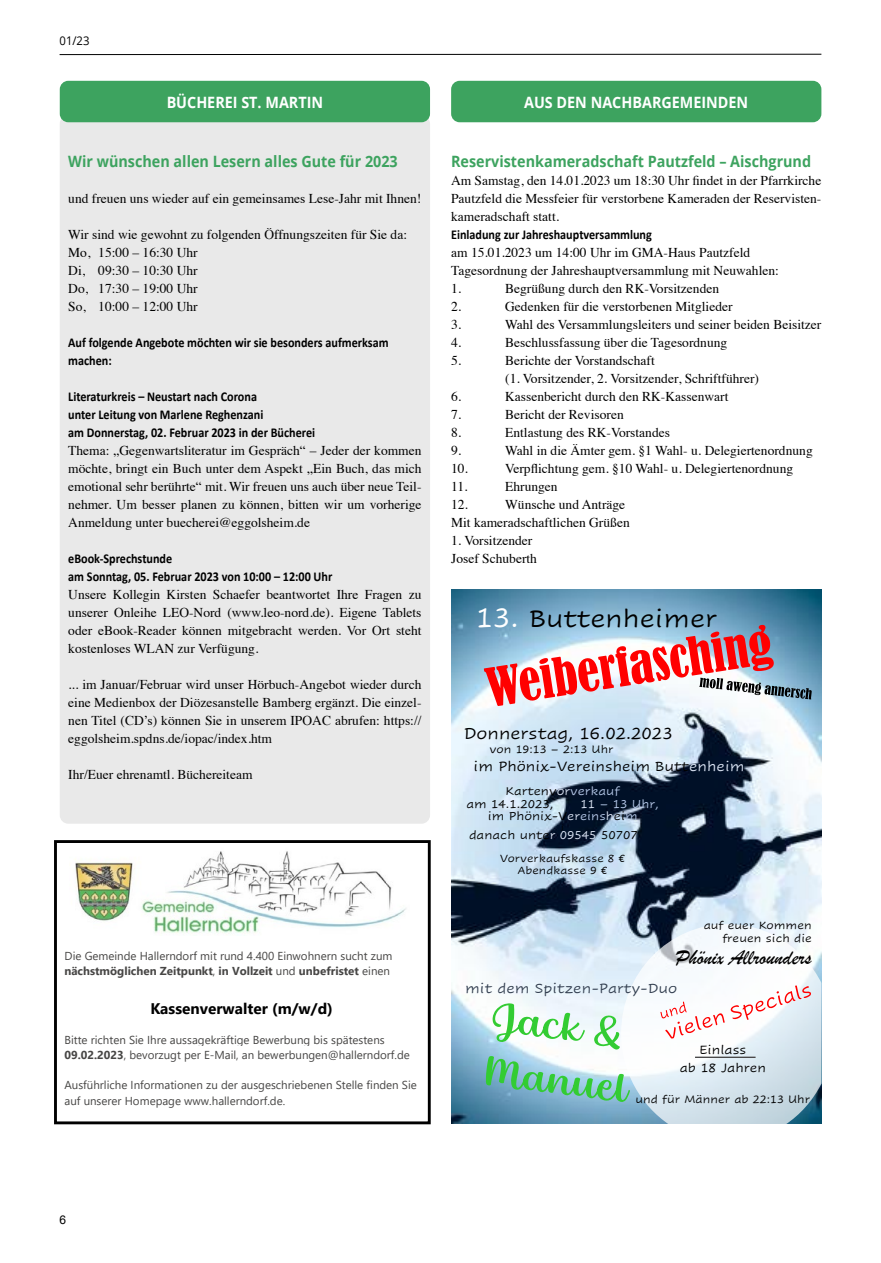
<style>
.page{position:relative;width:881px;height:1263px;background:#fff}
.page>*{position:absolute;margin:0;border:0;box-sizing:border-box;transform-origin:0 0}
.t1{font:24.6px "Cavolini";color:#000}
.t2{font:21.9px "Brush Script";color:#000}
.t3{font:16.5px "Cavolini";color:#000}
.t4{font:700 15.6px "Open Sans";color:#3da35f;scale:.92 1}
.t5{font:700 15.6px "Open Sans";color:#fff;scale:.92 1}
.t6{font:700 15.3px "Segoe UI";color:#000}
.t7{font:13.8px "Cavolini";color:#000}
.t8{font:13.8px "Cavolini";color:#333f50}
.t9{font:13.5px/18px "Times";color:#000}
.t10{font:700 13.5px/18px "Calibri";color:#000;scale:.9 1}
.t11{font:12.3px/18.8px "Cavolini";color:#000;text-align:center}
.t12{font:12px "Open Sans";color:#000;scale:.94 1}
.t13{font:12px "Arial";color:#000}
.t14{font:11.7px/12.6px "Cavolini";color:#000}
.t15{font:11.7px/12.6px "Cavolini";color:#b4c7e7}
.t16{font:11.55px/15.1px "Segoe UI";color:#474645}
.t17{font:10.95px/13.2px "Cavolini";color:#000;text-align:right}
.t18{font:10.65px/11.6px "Cavolini";color:#000;text-align:center}
.t19{font:6.75px "Cavolini";color:#000}
.s1{font-weight:700}
.s2{font-size:27.3px;color:#fff}
.s3{color:#dae3f3}
.s4{color:#b4c7e7}
.s5{color:#000}
</style>
<div class="page">
<hr style="left:60px;top:54px;width:761px;height:1px;background:#000">
<div style="left:451px;top:81px;width:370px;height:41px;background:#3da35f;border-radius:9px"></div>
<div style="left:60px;top:115px;width:370px;height:709px;background:#e9e9e9;border-radius:9px"></div>
<div style="left:60px;top:81px;width:370px;height:41px;background:#3da35f;border-radius:9px"></div>
<div style="left:54px;top:840px;width:376px;height:284px;border:3px solid #000"></div>
<img style="left:75px;top:851px;width:331px;height:82px">
<img style="left:451px;top:589px;width:370px;height:534px">
<svg style="left:483px;top:625px;width:328px;height:81px"></svg>
<svg style="left:485px;top:924px;width:336px;height:199px"></svg>
<p class="t12" style="left:60px;top:32px;width:33px">01/23</p>
<p class="t5" style="left:167px;top:91px;width:171px">BÜCHEREI ST. MARTIN</p>
<p class="t4" style="left:68px;top:150px;width:359px">Wir wünschen allen Lesern alles Gute für 2023</p>
<p class="t9" style="left:68px;top:188px;width:354px">und freuen uns wieder auf ein gemeinsames Lese-Jahr mit Ihnen!</p>
<p class="t9" style="left:68px;top:224px;width:340px">Wir sind wie gewohnt zu folgenden Öffnungszeiten für Sie da:<br>Mo, 15:00 – 16:30 Uhr<br>Di, 09:30 – 10:30 Uhr<br>Do, 17:30 – 19:00 Uhr<br>So, 10:00 – 12:00 Uhr</p>
<p class="t10" style="left:68px;top:333px;width:357px">Auf folgende Angebote möchten wir sie besonders aufmerksam machen:</p>
<p class="t10" style="left:68px;top:387px;width:276px">Literaturkreis – Neustart nach Corona<br>unter Leitung von Marlene Reghenzani<br>am Donnerstag, 02. Februar 2023 in der Bücherei</p>
<p class="t9" style="left:68px;top:440px;width:354px;text-align:justify">Thema: „Gegenwartsliteratur im Gespräch“ – Jeder der kommen möchte, bringt ein Buch unter dem Aspekt „Ein Buch, das mich emotional sehr berührte“ mit. Wir freuen uns auch über neue Teil&shy;nehmer. Um besser planen zu können, bitten wir um vorherige Anmeldung unter buecherei@eggolsheim.de</p>
<p class="t10" style="left:68px;top:549px;width:295px">eBook-Sprechstunde<br>am Sonntag, 05. Februar 2023 von 10:00 – 12:00 Uhr</p>
<p class="t9" style="left:68px;top:584px;width:354px;text-align:justify">Unsere Kollegin Kirsten Schaefer beantwortet Ihre Fragen zu unserer Onleihe LEO-Nord (www.leo-nord.de). Eigene Tablets oder eBook-Reader können mitgebracht werden. Vor Ort steht kostenloses WLAN zur Verfügung.</p>
<p class="t9" style="left:68px;top:674px;width:354px;text-align:justify">... im Januar/Februar wird unser Hörbuch-Angebot wieder durch eine Medienbox der Diözesanstelle Bamberg ergänzt. Die einzel&shy;nen Titel (CD’s) können Sie in unserem IPOAC abrufen: https:// eggolsheim.spdns.de/iopac/index.htm</p>
<p class="t9" style="left:68px;top:764px;width:186px">Ihr/Euer ehrenamtl. Büchereiteam</p>
<p class="t16" style="left:64px;top:947px;width:329px">Die Gemeinde Hallerndorf mit rund 4.400 Einwohnern sucht zum <span class="s1">nächstmöglichen Zeitpunkt</span>, <span class="s1">in Vollzeit</span> und <span class="s1">unbefristet</span> einen</p>
<p class="t6" style="left:150px;top:994px;width:184px">Kassenverwalter (m/w/d)</p>
<p class="t16" style="left:64px;top:1031px;width:346px">Bitte richten Sie Ihre aussagekräftige Bewerbung bis spätestens<br><span class="s1">09.02.2023</span>, bevorzugt per E-Mail, an bewerbungen@hallerndorf.de</p>
<p class="t16" style="left:64px;top:1077px;width:353px">Ausführliche Informationen zu der ausgeschriebenen Stelle finden Sie auf unserer Homepage www.hallerndorf.de.</p>
<p class="t5" style="left:524px;top:91px;width:245px">AUS DEN NACHBARGEMEINDEN</p>
<p class="t4" style="left:451px;top:150px;width:392px">Reservistenkameradschaft Pautzfeld – Aischgrund</p>
<p class="t9" style="left:451px;top:170px;width:371px;text-align:justify">Am Samstag, den 14.01.2023 um 18:30 Uhr findet in der Pfarrkirche Pautzfeld die Messfeier für verstorbene Kameraden der Reservisten&shy;kameradschaft statt.</p>
<p class="t10" style="left:451px;top:225px;width:224px">Einladung zur Jahreshauptversammlung</p>
<p class="t9" style="left:451px;top:242px;width:329px">am 15.01.2023 um 14:00 Uhr im GMA-Haus Pautzfeld<br>Tagesordnung der Jahreshauptversammlung mit Neuwahlen:<br>1.</p>
<p class="t9" style="left:505px;top:278px;width:215px">Begrüßung durch den RK-Vorsitzenden</p>
<p class="t9" style="left:451px;top:296px;width:12px">2.</p>
<p class="t9" style="left:505px;top:296px;width:229px">Gedenken für die verstorbenen Mitglieder</p>
<p class="t9" style="left:451px;top:314px;width:12px">3.</p>
<p class="t9" style="left:505px;top:314px;width:317px">Wahl des Versammlungsleiters und seiner beiden Beisitzer</p>
<p class="t9" style="left:451px;top:332px;width:12px">4.</p>
<p class="t9" style="left:505px;top:332px;width:223px">Beschlussfassung über die Tagesordnung</p>
<p class="t9" style="left:451px;top:350px;width:12px">5.</p>
<p class="t9" style="left:505px;top:350px;width:255px">Berichte der Vorstandschaft<br>(1. Vorsitzender, 2. Vorsitzender, Schriftführer)</p>
<p class="t9" style="left:451px;top:386px;width:12px">6.</p>
<p class="t9" style="left:505px;top:386px;width:225px">Kassenbericht durch den RK-Kassenwart</p>
<p class="t9" style="left:451px;top:404px;width:12px">7.</p>
<p class="t9" style="left:505px;top:404px;width:120px">Bericht der Revisoren</p>
<p class="t9" style="left:451px;top:422px;width:12px">8.</p>
<p class="t9" style="left:505px;top:422px;width:166px">Entlastung des RK-Vorstandes</p>
<p class="t9" style="left:451px;top:440px;width:12px">9.</p>
<p class="t9" style="left:505px;top:440px;width:309px">Wahl in die Ämter gem. §1 Wahl- u. Delegiertenordnung</p>
<p class="t9" style="left:451px;top:458px;width:18px">10.</p>
<p class="t9" style="left:505px;top:458px;width:289px">Verpflichtung gem. §10 Wahl- u. Delegiertenordnung</p>
<p class="t9" style="left:451px;top:476px;width:18px">11.</p>
<p class="t9" style="left:505px;top:476px;width:54px">Ehrungen</p>
<p class="t9" style="left:451px;top:494px;width:18px">12.</p>
<p class="t9" style="left:451px;top:494px;width:180px;text-indent:54px">Wünsche und Anträge<br>Mit kameradschaftlichen Grüßen</p>
<p class="t9" style="left:451px;top:530px;width:87px">1. Vorsitzender<br>Josef Schuberth</p>
<h1 class="t1" style="left:476px;top:603px;width:242px"><span class="s2">13.</span> Buttenheimer</h1>
<p class="t3" style="left:464px;top:723px;width:210px">Donnerstag, 16.02.2023</p>
<p class="t17" style="left:489px;top:743px;width:125px">von 19:13 – 2:13 Uhr</p>
<p class="t7" style="left:473px;top:757px;width:272px">im Phönix-Vereinsheim Butt<span class="s3">enheim</span></p>
<p class="t14" style="left:466px;top:785px;width:155px;text-indent:39px">Kartenv<span class="s3">or</span><span class="s4">verkauf </span>am 14.1.2023,</p>
<p class="t15" style="left:487px;top:797px;width:173px;text-indent:93px"><span class="s3">11</span> – 13 Uhr, <span class="s5">im Phönix-V</span><span class="s3">er</span>eins<span class="s3">h</span><span class="s5">ei</span>m</p>
<p class="t19" style="left:561px;top:822px;width:4px">j</p>
<p class="t18" style="left:500px;top:852px;width:127px">Vorverkaufskasse 8 €<br>Abendkasse 9 €</p>
<p class="t14" style="left:469px;top:828px;width:170px">danach unte<span class="s3">r 09545</span> 50707</p>
<p class="t17" style="left:703px;top:918px;width:110px">auf euer Kommen freuen sich die</p>
<h2 class="t2" style="left:675px;top:944px;width:138px">Phönix Allrounders</h2>
<p class="t8" style="left:465px;top:979px;width:213px">mit dem Spitzen-Party-Duo</p>
<p class="t11" style="left:679px;top:1040px;width:88px">Einlass<br>ab 18 Jahren</p>
<p class="t17" style="left:635px;top:1092px;width:176px">und für Männer ab 22:13 Uhr</p>
<p class="t13" style="left:60px;top:1212px;width:8px">6</p>
</div>
